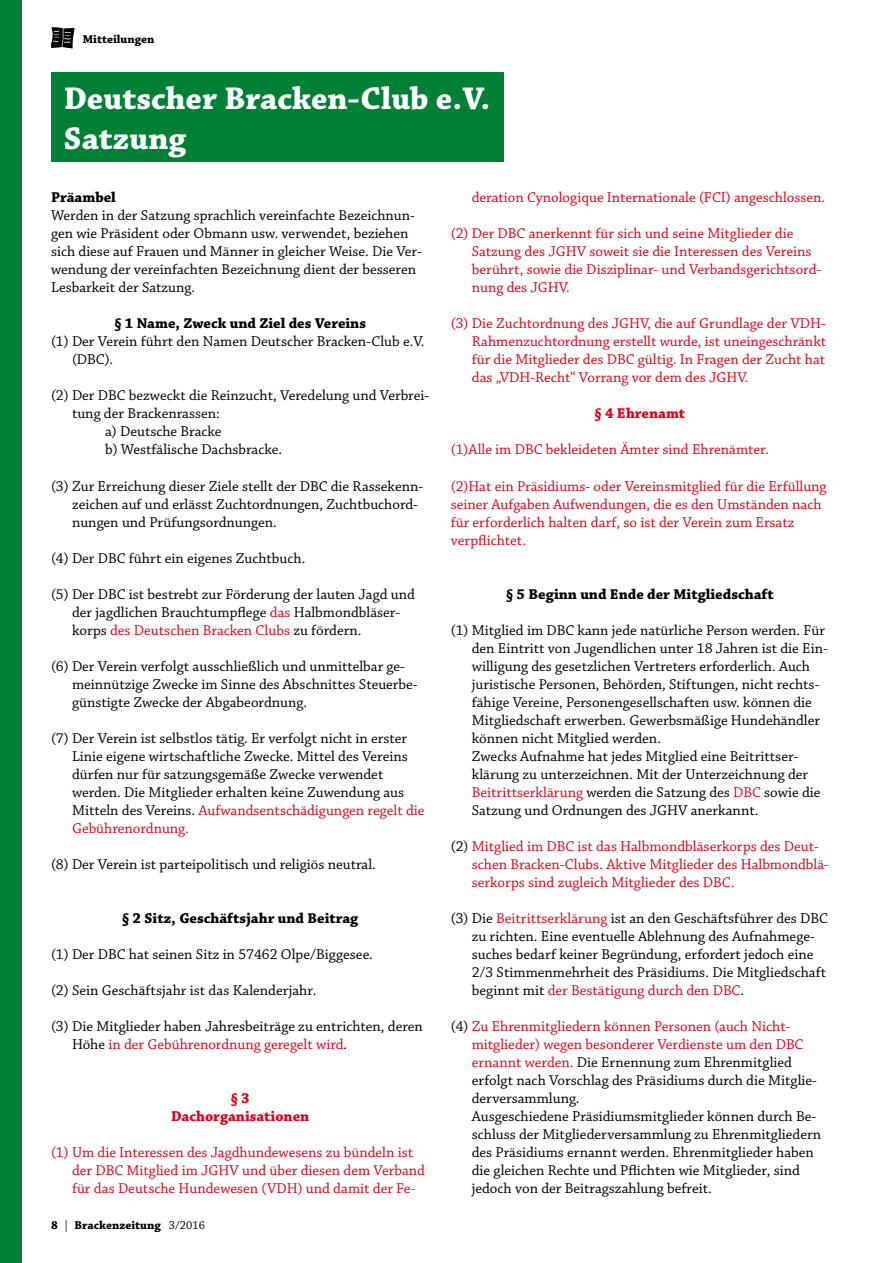
<style>
.page{position:relative;width:893px;height:1263px;background:#fff}
.page>*{position:absolute;margin:0;border:0;box-sizing:border-box;transform-origin:0 0}
.t1{font:700 33px/39.6px "Chaparral Pro";color:#fff}
.t2{font:15px/18px "Chaparral Pro";color:#000}
.t3{font:15px/18px "Chaparral Pro";color:#e2001a}
.t4{font:700 15px "Chaparral Pro";color:#000}
.t5{font:700 15px/18px "Chaparral Pro";color:#e2001a;text-align:center}
.t6{font:700 12px "Chaparral Pro";color:#000}
.s1{color:#e2001a}
.s2{font-weight:400}
.s3{color:#000}
</style>
<div class="page">
<svg style="left:51px;top:27px;width:24px;height:22px"></svg>
<div style="left:51px;top:72px;width:452px;height:90px;background:#008035"></div>
<div style="left:0;top:0;width:21px;height:1263px;background:#008035"></div>
<p class="t6" style="left:83px;top:32px;width:73px">Mitteilungen</p>
<h1 class="t1" style="left:64px;top:80px;width:428px">Deutscher Bracken-Club e.V.<br>Satzung</h1>
<p class="t4" style="left:51px;top:189px;width:66px">Präambel</p>
<p class="t2" style="left:51px;top:207px;width:372px">Werden in der Satzung sprachlich vereinfachte Bezeichnun&shy;gen wie Präsident oder Obmann usw. verwendet, beziehen sich diese auf Frauen und Männer in gleicher Weise. Die Ver&shy;wendung der vereinfachten Bezeichnung dient der besseren Lesbarkeit der Satzung.</p>
<p class="t4" style="left:114px;top:315px;width:253px">§ 1 Name, Zweck und Ziel des Vereins</p>
<p class="t2" style="left:72px;top:333px;width:354px;text-indent:-21px">(1) Der Verein führt den Namen Deutscher Bracken-Club e.V. (DBC).</p>
<p class="t2" style="left:51px;top:387px;width:380px">(2) Der DBC bezweckt die Reinzucht, Veredelung und Verbrei-</p>
<p class="t2" style="left:72px;top:405px;width:149px">tung der Brackenrassen:</p>
<p class="t2" style="left:105px;top:423px;width:118px">a) Deutsche Bracke</p>
<p class="t2" style="left:105px;top:441px;width:179px">b) Westfälische Dachsbracke.</p>
<p class="t2" style="left:72px;top:477px;width:353px;text-indent:-21px">(3) Zur Erreichung dieser Ziele stellt der DBC die Rassekenn&shy;zeichen auf und erlässt Zuchtordnungen, Zuchtbuchord&shy;nungen und Prüfungsordnungen.</p>
<p class="t2" style="left:51px;top:549px;width:256px">(4) Der DBC führt ein eigenes Zuchtbuch.</p>
<p class="t2" style="left:72px;top:585px;width:344px;text-indent:-21px">(5) Der DBC ist bestrebt zur Förderung der lauten Jagd und der jagdlichen Brauchtumpflege <span class="s1">das</span> Halbmondbläser&shy;korps <span class="s1">des Deutschen Bracken Clubs</span> zu fördern.</p>
<p class="t2" style="left:72px;top:657px;width:347px;text-indent:-21px">(6) Der Verein verfolgt ausschließlich und unmittelbar ge&shy;meinnützige Zwecke im Sinne des Abschnittes Steuerbe&shy;günstigte Zwecke der Abgabeordnung.</p>
<p class="t2" style="left:72px;top:729px;width:354px;text-indent:-21px">(7) Der Verein ist selbstlos tätig. Er verfolgt nicht in erster Linie eigene wirtschaftliche Zwecke. Mittel des Vereins dürfen nur für satzungsgemäße Zwecke verwendet werden. Die Mitglieder erhalten keine Zuwendung aus Mitteln des Vereins. <span class="s1">Aufwandsentschädigungen regelt die Gebührenordnung.</span></p>
<p class="t2" style="left:51px;top:855px;width:326px">(8) Der Verein ist parteipolitisch und religiös neutral.</p>
<p class="t4" style="left:122px;top:909px;width:238px">§ 2 Sitz, Geschäftsjahr und Beitrag</p>
<p class="t2" style="left:51px;top:945px;width:323px">(1) Der DBC hat seinen Sitz in 57462 Olpe/Biggesee.</p>
<p class="t2" style="left:51px;top:981px;width:267px">(2) Sein Geschäftsjahr ist das Kalenderjahr.</p>
<p class="t2" style="left:72px;top:1017px;width:352px;text-indent:-21px">(3) Die Mitglieder haben Jahresbeiträge zu entrichten, deren<br>Höhe <span class="s1">in der Gebührenordnung geregelt wird</span>.</p>
<p class="t5" style="left:171px;top:1089px;width:140px">§ 3<br>Dachorganisationen</p>
<p class="t3" style="left:72px;top:1143px;width:354px;text-indent:-21px">(1) Um die Interessen des Jagdhundewesens zu bündeln ist der DBC Mitglied im JGHV und über diesen dem Verband für das Deutsche Hundewesen (VDH) und damit der Fe-</p>
<p class="t6" style="left:51px;top:1218px;width:155px">8 <span class="s2">|</span> Brackenzeitung <span class="s2">3/2016</span></p>
<p class="t3" style="left:472px;top:189px;width:355px">deration Cynologique Internationale (FCI) angeschlossen.</p>
<p class="t3" style="left:472px;top:225px;width:351px;text-indent:-21px">(2) Der DBC anerkennt für sich und seine Mitglieder die Satzung des JGHV soweit sie die Interessen des Vereins berührt, sowie die Disziplinar- und Verbandsgerichtsord&shy;nung des JGHV.</p>
<p class="t3" style="left:472px;top:315px;width:356px;text-align:justify;text-indent:-21px">(3) Die Zuchtordnung des JGHV, die auf Grundlage der VDH-Rahmenzuchtordnung erstellt wurde, ist uneingeschränkt für die Mitglieder des DBC gültig. In Fragen der Zucht hat das „VDH-Recht“ Vorrang vor dem des JGHV.</p>
<p class="t5" style="left:595px;top:405px;width:92px">§ 4 Ehrenamt</p>
<p class="t3" style="left:451px;top:441px;width:320px">(1)Alle im DBC bekleideten Ämter sind Ehrenämter.</p>
<p class="t3" style="left:451px;top:477px;width:377px">(2)Hat ein Präsidiums- oder Vereinsmitglied für die Erfüllung seiner Aufgaben Aufwendungen, die es den Umständen nach für erforderlich halten darf, so ist der Verein zum Ersatz verpflichtet.</p>
<p class="t4" style="left:506px;top:585px;width:269px">§ 5 Beginn und Ende der Mitgliedschaft</p>
<p class="t2" style="left:472px;top:621px;width:358px;text-indent:-21px">(1) Mitglied im DBC kann jede natürliche Person werden. Für den Eintritt von Jugendlichen unter 18 Jahren ist die Ein&shy;willigung des gesetzlichen Vertreters erforderlich. Auch juristische Personen, Behörden, Stiftungen, nicht rechts&shy;fähige Vereine, Personengesellschaften usw. können die Mitgliedschaft erwerben. Gewerbsmäßige Hundehändler können nicht Mitglied werden.<br>Zwecks Aufnahme hat jedes Mitglied eine Beitrittser&shy;klärung zu unterzeichnen. Mit der Unterzeichnung der <span class="s1">Beitrittserklärung</span> werden die Satzung des <span class="s1">DBC</span> sowie die Satzung und Ordnungen des JGHV anerkannt.</p>
<p class="t3" style="left:472px;top:837px;width:359px;text-indent:-21px"><span class="s3">(2)</span> Mitglied im DBC ist das Halbmondbläserkorps des Deut&shy;schen Bracken-Clubs. Aktive Mitglieder des Halbmondblä&shy;serkorps sind zugleich Mitglieder des DBC.</p>
<p class="t2" style="left:472px;top:909px;width:358px;text-indent:-21px">(3) Die <span class="s1">Beitrittserklärung</span> ist an den Geschäftsführer des DBC zu richten. Eine eventuelle Ablehnung des Aufnahmege&shy;suches bedarf keiner Begründung, erfordert jedoch eine 2/3 Stimmenmehrheit des Präsidiums. Die Mitgliedschaft beginnt mit <span class="s1">der Bestätigung durch den DBC</span>.</p>
<p class="t2" style="left:472px;top:1017px;width:351px;text-indent:-21px">(4) <span class="s1">Zu Ehrenmitgliedern können Personen (auch Nicht&shy;mitglieder) wegen besonderer Verdienste um den DBC ernannt werden.</span> Die Ernennung zum Ehrenmitglied erfolgt nach Vorschlag des Präsidiums durch die Mitglie&shy;derversammlung.<br>Ausgeschiedene Präsidiumsmitglieder können durch Be&shy;schluss der Mitgliederversammlung zu Ehrenmitgliedern des Präsidiums ernannt werden. Ehrenmitglieder haben die gleichen Rechte und Pflichten wie Mitglieder, sind jedoch von der Beitragszahlung befreit.</p>
</div>
